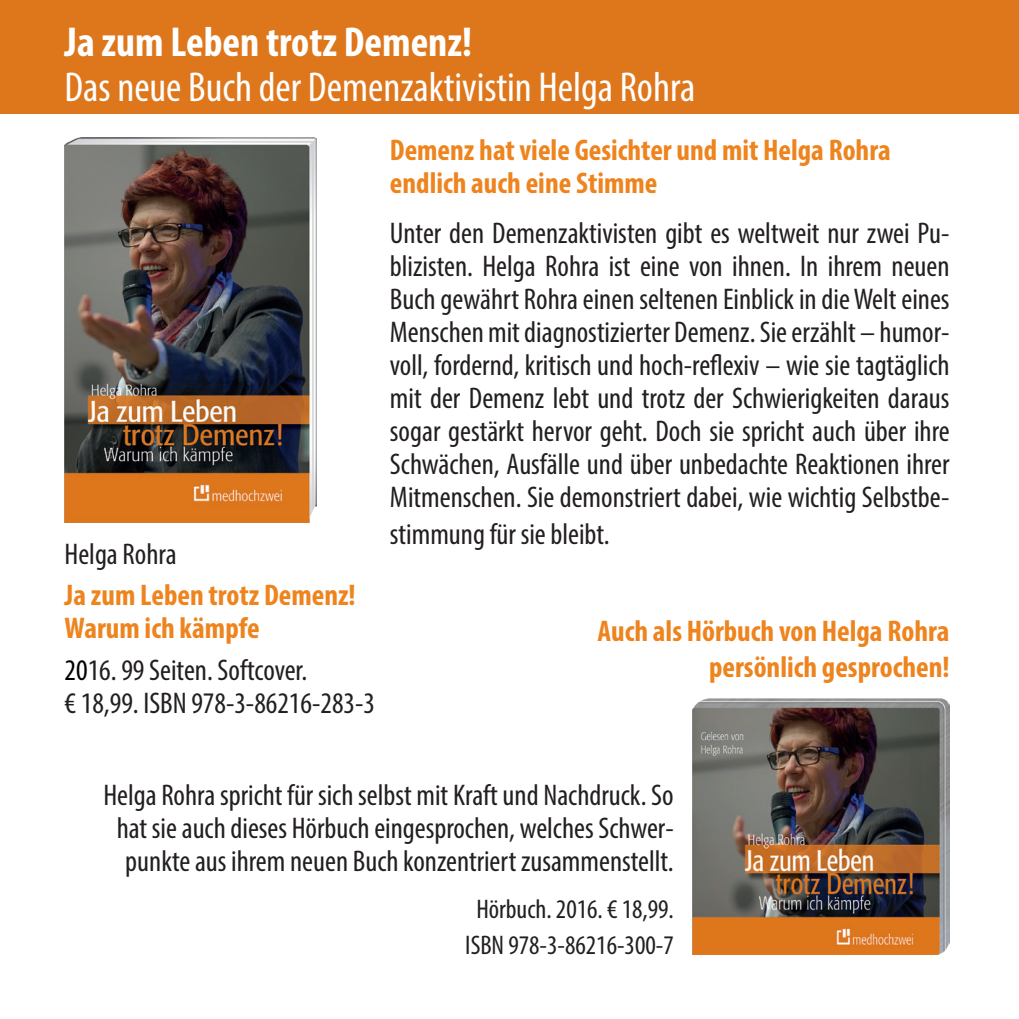
<style>
.page{position:relative;width:1019px;height:1019px;background:#fff}
.page>*{position:absolute;margin:0;border:0;box-sizing:border-box;transform-origin:0 0}
.t1{font:condensed 42px "Myriad Pro";color:#fff}
.t2{font:700 condensed 42px "Myriad Pro";color:#fff}
.t3{font:condensed 30px/33px "Myriad Pro";color:#231f20;text-align:justify}
.t4{font:700 condensed 30px/33px "Myriad Pro";color:#ee841e}
.t5{font:condensed 27px/36px "Myriad Pro";color:#231f20;text-align:center}
.s1{color:#000}
</style>
<div class="page">
<div style="left:0;top:0;width:1019px;height:113px;background:#de761b"></div>
<img style="left:65px;top:138px;width:251px;height:384px">
<img style="left:693px;top:699px;width:256px;height:255px">
<h1 class="t2" style="left:65px;top:16px;width:409px">Ja zum Leben trotz Demenz!</h1>
<h1 class="t1" style="left:65px;top:61px;width:632px">Das neue Buch der Demenzaktivistin Helga Rohra</h1>
<p class="t3" style="left:65px;top:537px;width:114px">Helga Rohra</p>
<p class="t4" style="left:65px;top:578px;width:293px">Ja zum Leben trotz Demenz!<br>Warum ich kämpfe</p>
<p class="t3" style="left:65px;top:653px;width:312px"><span class="s1">20</span>16. 99 Seiten. Softcover.<br>€ 18,99. ISBN 978-3-86216-283-3</p>
<p class="t4" style="left:390px;top:133px;width:502px">Demenz hat viele Gesichter und mit Helga Rohra endlich auch eine Stimme</p>
<p class="t3" style="left:390px;top:217px;width:561px">Unter den Demenzaktivisten gibt es weltweit nur zwei Pu&shy;blizisten. Helga Rohra ist eine von ihnen. In ihrem neuen Buch gewährt Rohra einen seltenen Einblick in die Welt eines Menschen mit diagnostizierter Demenz. Sie erzählt – humor&shy;voll, fordernd, kritisch und hoch-reflexiv – wie sie tagtäglich mit der Demenz lebt und trotz der Schwierigkeiten daraus sogar gestärkt hervor geht. Doch sie spricht auch über ihre Schwächen, Ausfälle und über unbedachte Reaktionen ihrer Mitmenschen. Sie demonstriert dabei, wie wichtig Selbstbe-</p>
<p class="t3" style="left:390px;top:517px;width:221px">stimmung für sie bleibt.</p>
<p class="t4" style="left:597px;top:613px;width:354px;line-height:36px;text-align:right">Auch als Hörbuch von Helga Rohra persönlich gesprochen!</p>
<p class="t3" style="left:117px;top:778px;width:558px;text-indent:-13px">Helga Rohra spricht für sich selbst mit Kraft und Nachdruck. So hat sie auch dieses Hörbuch eingesprochen, welches Schwer&shy;punkte aus ihrem neuen Buch konzentriert zusammenstellt.</p>
<p class="t5" style="left:465px;top:891px;width:210px">Hörbuch. 2016. € 18,99.<br>ISBN 978-3-86216-300-7</p>
</div>
